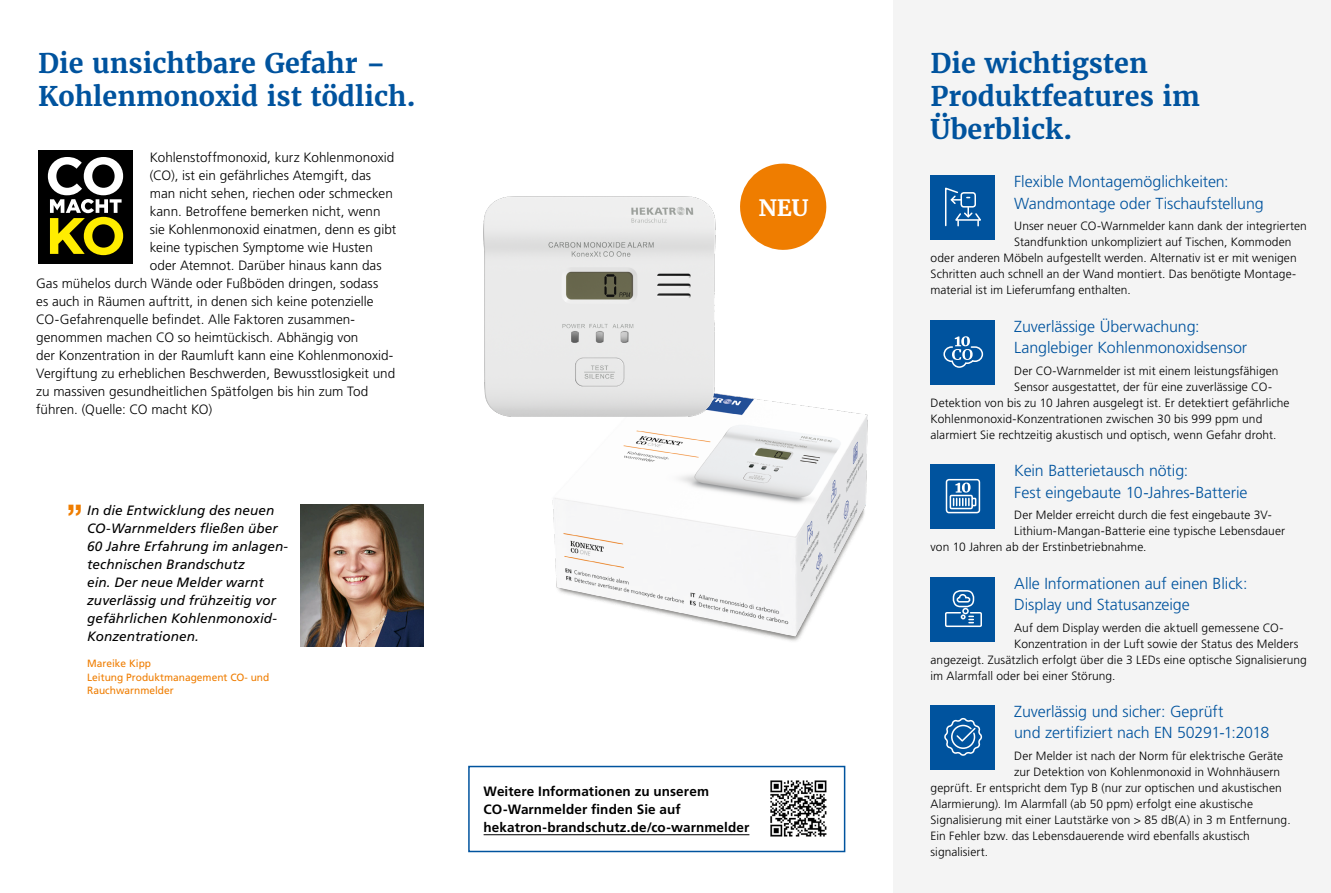
<style>
.page{position:relative;width:1331px;height:893px;background:#fff}
.page>*{position:absolute;margin:0;border:0;box-sizing:border-box;transform-origin:0 0}
.t1{font:700 34.5px "Helvetica Neue LT Std";color:#ef7d00}
.t2{font:700 27px/33px "Merriweather";color:#00539e}
.t3{font:700 22.5px "Merriweather";color:#fff}
.t4{font:300 16.05px/21.3px "Frutiger LT Pro";letter-spacing:-.005em;color:#00539e}
.t5{font:300 13.5px "Frutiger LT Pro";letter-spacing:.005em;color:#000}
.t6{font:italic 13.5px/18px "Frutiger LT Pro";letter-spacing:.005em;color:#000}
.t7{font:700 13.5px/18px "Frutiger LT Pro";letter-spacing:.01em;color:#000}
.t8{font:300 12px "Frutiger LT Pro";letter-spacing:.005em;color:#000}
.t9{font:10.5px/13.5px "Frutiger LT Pro";color:#ef7d00}
</style>
<div class="page">
<div style="left:893px;top:0;width:438px;height:893px;background:#f4f4f4"></div>
<div style="left:930px;top:175px;width:65px;height:64px;background:#00539e"></div>
<svg style="left:945px;top:188px;width:36px;height:38px"></svg>
<div style="left:930px;top:320px;width:65px;height:64px;background:#00539e"></div>
<svg style="left:943px;top:336px;width:40px;height:32px"></svg>
<div style="left:930px;top:464px;width:65px;height:64px;background:#00539e"></div>
<svg style="left:946px;top:479px;width:34px;height:34px"></svg>
<div style="left:930px;top:577px;width:65px;height:64px;background:#00539e"></div>
<div style="left:945px;top:612px;width:37px;height:15px;border:2px solid #fff"></div>
<svg style="left:952px;top:590px;width:23px;height:33px"></svg>
<div style="left:930px;top:705px;width:65px;height:64px;background:#00539e"></div>
<svg style="left:945px;top:718px;width:37px;height:37px"></svg>
<img style="left:770px;top:780px;width:57px;height:57px">
<hr style="left:484px;top:834px;width:265px;height:1px;background:#000">
<div style="left:468px;top:766px;width:377px;height:86px;border:2px solid #00539e"></div>
<img style="left:552px;top:396px;width:316px;height:245px">
<img style="left:483px;top:196px;width:254px;height:242px">
<img style="left:300px;top:505px;width:124px;height:142px">
<svg style="left:740px;top:164px;width:86px;height:86px"></svg>
<div style="left:38px;top:150px;width:95px;height:113px;background:#000"></div>
<svg style="left:48px;top:157px;width:75px;height:98px"></svg>
<h2 class="t2" style="left:38px;top:47px;width:379px">Die unsichtbare Gefahr –<br>Kohlenmonoxid ist tödlich.</h2>
<p class="t5" style="left:150px;top:149px;width:246px">Kohlenstoffmonoxid, kurz Kohlenmonoxid</p>
<p class="t5" style="left:150px;top:167px;width:223px">(CO), ist ein gefährliches Atemgift, das</p>
<p class="t5" style="left:150px;top:185px;width:245px">man nicht sehen, riechen oder schmecken</p>
<p class="t5" style="left:150px;top:203px;width:232px">kann. Betroffene bemerken nicht, wenn</p>
<p class="t5" style="left:150px;top:221px;width:248px">sie Kohlenmonoxid einatmen, denn es gibt</p>
<p class="t5" style="left:150px;top:239px;width:225px">keine typischen Symptome wie Husten</p>
<p class="t5" style="left:150px;top:257px;width:233px">oder Atemnot. Darüber hinaus kann das</p>
<p class="t5" style="left:36px;top:275px;width:344px">Gas mühelos durch Wände oder Fußböden dringen, sodass</p>
<p class="t5" style="left:36px;top:293px;width:339px">es auch in Räumen auftritt, in denen sich keine potenzielle</p>
<p class="t5" style="left:36px;top:311px;width:320px">CO-Gefahrenquelle befindet. Alle Faktoren zusammen-</p>
<p class="t5" style="left:36px;top:329px;width:324px">genommen machen CO so heimtückisch. Abhängig von</p>
<p class="t5" style="left:36px;top:347px;width:359px">der Konzentration in der Raumluft kann eine Kohlenmonoxid-</p>
<p class="t5" style="left:36px;top:365px;width:361px">Vergiftung zu erheblichen Beschwerden, Bewusstlosigkeit und</p>
<p class="t5" style="left:36px;top:383px;width:334px">zu massiven gesundheitlichen Spätfolgen bis hin zum Tod</p>
<p class="t5" style="left:36px;top:401px;width:178px">führen. (Quelle: CO macht KO)</p>
<p class="t6" style="left:87px;top:501px;width:202px">In die Entwicklung des neuen<br>CO-Warnmelders fließen über<br>60 Jahre Erfahrung im anlagen&shy;technischen Brandschutz<br>ein. Der neue Melder warnt zuverlässig und frühzeitig vor gefährlichen Kohlenmonoxid-<br>Konzentrationen.</p>
<p class="t9" style="left:87px;top:657px;width:184px">Mareike Kipp<br>Leitung Produktmanagement CO- und<br>Rauchwarnmelder</p>
<h1 class="t1" style="left:67px;top:477px;width:17px">„</h1>
<h3 class="t3" style="left:759px;top:193px;width:51px">NEU</h3>
<p class="t7" style="left:484px;top:782px;width:267px">Weitere Informationen zu unserem<br>CO-Warnmelder finden Sie auf hekatron-brandschutz.de/co-warnmelder</p>
<h2 class="t2" style="left:930px;top:47px;width:271px">Die wichtigsten<br>Produktfeatures im<br>Überblick.</h2>
<h3 class="t4" style="left:1014px;top:171px;width:251px">Flexible Montagemöglichkeiten:<br>Wandmontage oder Tischaufstellung</h3>
<p class="t8" style="left:1014px;top:219px;width:294px">Unser neuer CO-Warnmelder kann dank der integrierten</p>
<p class="t8" style="left:1014px;top:235px;width:279px">Standfunktion unkompliziert auf Tischen, Kommoden</p>
<p class="t8" style="left:930px;top:251px;width:368px">oder anderen Möbeln aufgestellt werden. Alternativ ist er mit wenigen</p>
<p class="t8" style="left:930px;top:267px;width:366px">Schritten auch schnell an der Wand montiert. Das benötigte Montage-</p>
<p class="t8" style="left:930px;top:283px;width:202px">material ist im Lieferumfang enthalten.</p>
<h3 class="t4" style="left:1014px;top:316px;width:235px">Zuverlässige Überwachung:<br>Langlebiger Kohlenmonoxidsensor</h3>
<p class="t8" style="left:1014px;top:364px;width:266px">Der CO-Warnmelder ist mit einem leistungsfähigen</p>
<p class="t8" style="left:1014px;top:380px;width:259px">Sensor ausgestattet, der für eine zuverlässige CO-</p>
<p class="t8" style="left:930px;top:396px;width:360px">Detektion von bis zu 10 Jahren ausgelegt ist. Er detektiert gefährliche</p>
<p class="t8" style="left:930px;top:412px;width:333px">Kohlenmonoxid-Konzentrationen zwischen 30 bis 999 ppm und</p>
<p class="t8" style="left:930px;top:428px;width:347px">alarmiert Sie rechtzeitig akustisch und optisch, wenn Gefahr droht.</p>
<h3 class="t4" style="left:1014px;top:460px;width:235px">Kein Batterietausch nötig:<br>Fest eingebaute 10-Jahres-Batterie</h3>
<p class="t8" style="left:1014px;top:508px;width:259px">Der Melder erreicht durch die fest eingebaute 3V-</p>
<p class="t8" style="left:1014px;top:524px;width:272px">Lithium-Mangan-Batterie eine typische Lebensdauer</p>
<p class="t8" style="left:930px;top:540px;width:217px">von 10 Jahren ab der Erstinbetriebnahme.</p>
<h3 class="t4" style="left:1014px;top:572px;width:235px">Alle Informationen auf einen Blick:<br>Display und Statusanzeige</h3>
<p class="t8" style="left:1014px;top:620px;width:271px">Auf dem Display werden die aktuell gemessene CO-</p>
<p class="t8" style="left:1014px;top:636px;width:286px">Konzentration in der Luft sowie der Status des Melders</p>
<p class="t8" style="left:930px;top:652px;width:378px">angezeigt. Zusätzlich erfolgt über die 3 LEDs eine optische Signalisierung</p>
<p class="t8" style="left:930px;top:668px;width:186px">im Alarmfall oder bei einer Störung.</p>
<h3 class="t4" style="left:1014px;top:701px;width:257px">Zuverlässig und sicher: Geprüft<br>und zertifiziert nach EN 50291-1:2018</h3>
<p class="t8" style="left:1014px;top:749px;width:271px">Der Melder ist nach der Norm für elektrische Geräte</p>
<p class="t8" style="left:1014px;top:765px;width:267px">zur Detektion von Kohlenmonoxid in Wohnhäusern</p>
<p class="t8" style="left:930px;top:781px;width:353px">geprüft. Er entspricht dem Typ B (nur zur optischen und akustischen</p>
<p class="t8" style="left:930px;top:797px;width:324px">Alarmierung). Im Alarmfall (ab 50 ppm) erfolgt eine akustische</p>
<p class="t8" style="left:930px;top:813px;width:362px">Signalisierung mit einer Lautstärke von &gt; 85 dB(A) in 3 m Entfernung.</p>
<p class="t8" style="left:930px;top:829px;width:321px">Ein Fehler bzw. das Lebensdauerende wird ebenfalls akustisch</p>
<p class="t8" style="left:930px;top:845px;width:59px">signalisiert.</p>
</div>
